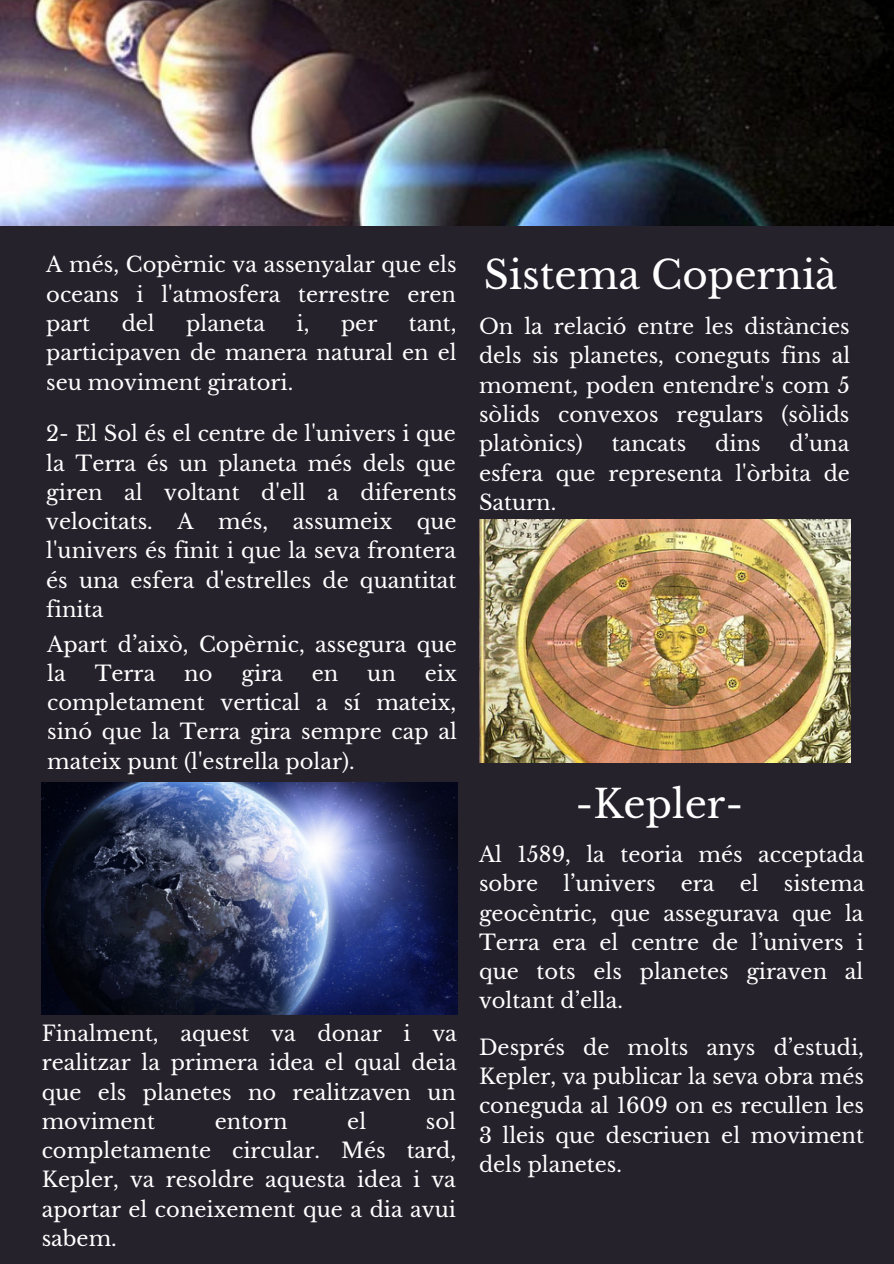
<style>
.page{position:relative;width:894px;height:1264px;background:#fff}
.page>*{position:absolute;margin:0;border:0;box-sizing:border-box;transform-origin:0 0}
.t1{font:38.85px "Libre Baskerville";color:#fff}
.t2{font:38.7px "Libre Baskerville";color:#fff}
.t3{font:21px/29.2px "Libre Baskerville";color:#fff;text-align:justify}
</style>
<div class="page">
<div style="left:0;top:0;width:893px;height:1263px;background:#25222c"></div>
<img style="left:0;top:0;width:893px;height:225px">
<img style="left:42px;top:782px;width:415px;height:232px">
<img style="left:479px;top:520px;width:371px;height:242px">
<p class="t3" style="left:46px;top:250px;width:411px">A més, Copèrnic va assenyalar que els oceans i l'atmosfera terrestre eren part</p>
<p class="t3" style="left:122px;top:309px;width:35px">del</p>
<p class="t3" style="left:186px;top:309px;width:80px">planeta</p>
<p class="t3" style="left:296px;top:309px;width:14px">i,</p>
<p class="t3" style="left:341px;top:309px;width:38px">per</p>
<p class="t3" style="left:46px;top:309px;width:412px;text-indent:362px">tant, participaven de manera natural en el seu moviment giratori.</p>
<p class="t3" style="left:46px;top:419px;width:412px">2- El Sol és el centre de l'univers i que la Terra és un planeta més dels que giren al voltant d'ell a diferents velocitats. A més, assumeix que l'univers és finit i que la seva frontera és una esfera d'estrelles de quantitat finita</p>
<p class="t3" style="left:47px;top:629px;width:411px">Apart d’això, Copèrnic, assegura que la</p>
<p class="t3" style="left:47px;top:659px;width:411px;text-indent:377px">eix completament vertical a sí mateix, sinó que la Terra gira sempre cap al mateix punt (l'estrella polar).</p>
<p class="t3" style="left:95px;top:659px;width:62px">Terra</p>
<p class="t3" style="left:184px;top:659px;width:30px">no</p>
<p class="t3" style="left:241px;top:659px;width:43px">gira</p>
<p class="t3" style="left:312px;top:659px;width:28px">en</p>
<p class="t3" style="left:367px;top:659px;width:30px">un</p>
<p class="t3" style="left:42px;top:1018px;width:416px">Finalment, aquest va donar i va realitzar la primera idea el qual deia que els planetes no realitzaven un moviment</p>
<p class="t3" style="left:42px;top:1106px;width:416px;text-indent:384px">sol completamente circular. Més tard, Kepler, va resoldre aquesta idea i va aportar el coneixement que a dia avui sabem.</p>
<p class="t3" style="left:215px;top:1106px;width:74px">entorn</p>
<p class="t3" style="left:347px;top:1106px;width:20px">el</p>
<h1 class="t1" style="left:483px;top:251px;width:354px">Sistema Copernià</h1>
<p class="t3" style="left:479px;top:312px;width:373px">On la relació entre les distàncies dels sis planetes, coneguts fins al moment, poden entendre's com 5 sòlids convexos regulars (sòlids platònics)</p>
<p class="t3" style="left:479px;top:429px;width:372px;text-indent:310px">d’una esfera que representa l'òrbita de Saturn.</p>
<p class="t3" style="left:611px;top:429px;width:76px">tancats</p>
<p class="t3" style="left:715px;top:429px;width:47px">dins</p>
<h2 class="t2" style="left:575px;top:780px;width:169px">-Kepler-</h2>
<p class="t3" style="left:479px;top:840px;width:386px">Al 1589, la teoria més acceptada sobre l’univers era el sistema geocèntric, que assegurava que la Terra era el centre de l’univers i que tots els planetes giraven al voltant d’ella.</p>
<p class="t3" style="left:479px;top:1032px;width:386px">Després de molts anys d’estudi, Kepler, va publicar la seva obra més coneguda al 1609 on es recullen les 3 lleis que descriuen el moviment dels planetes.</p>
</div>
